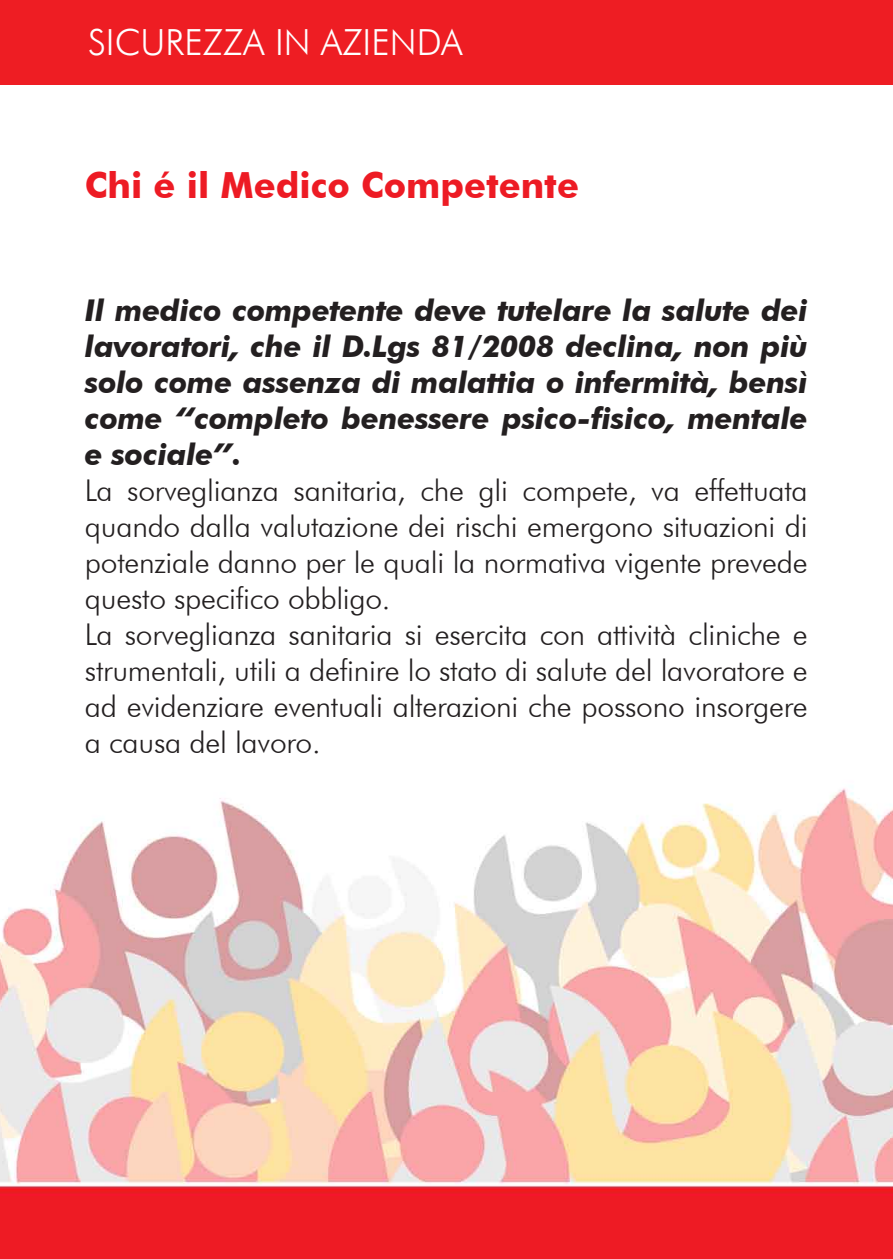
<style>
.page{position:relative;width:893px;height:1259px;background:#fff}
.page>*{position:absolute;margin:0;border:0;box-sizing:border-box;transform-origin:0 0}
.t1{font:700 36px "Futura BT";color:#ed1b24}
.t2{font:300 36px "Futura BT";color:#fff}
.t3{font:300 30px/36px "Futura BT";letter-spacing:-.01em;color:#231f20}
.t4{font:italic 700 30px/36px "Futura BT";letter-spacing:-.01em;color:#231f20;text-align:justify}
</style>
<div class="page">
<img style="left:0;top:788px;width:893px;height:471px">
<div style="left:0;top:0;width:893px;height:84px;background:#ee1d23"></div>
<p class="t2" style="left:88px;top:20px;width:376px">SICUREZZA IN AZIENDA</p>
<p class="t1" style="left:85px;top:163px;width:496px">Chi é il Medico Competente</p>
<p class="t4" style="left:85px;top:292px;width:724px">Il medico competente deve tutelare la salute dei lavoratori, che il D.Lgs 81/2008 declina, non più solo come assenza di malattia o infermità, bensì come “completo benessere psico-fisico, mentale e sociale”.</p>
<p class="t3" style="left:85px;top:472px;width:724px">La sorveglianza sanitaria, che gli compete, va effettuata quando dalla valutazione dei rischi emergono situazioni di potenziale danno per le quali la normativa vigente prevede questo specifico obbligo.<br>La sorveglianza sanitaria si esercita con attività cliniche e strumentali, utili a definire lo stato di salute del lavoratore e ad evidenziare eventuali alterazioni che possono insorgere a causa del lavoro.</p>
</div>
